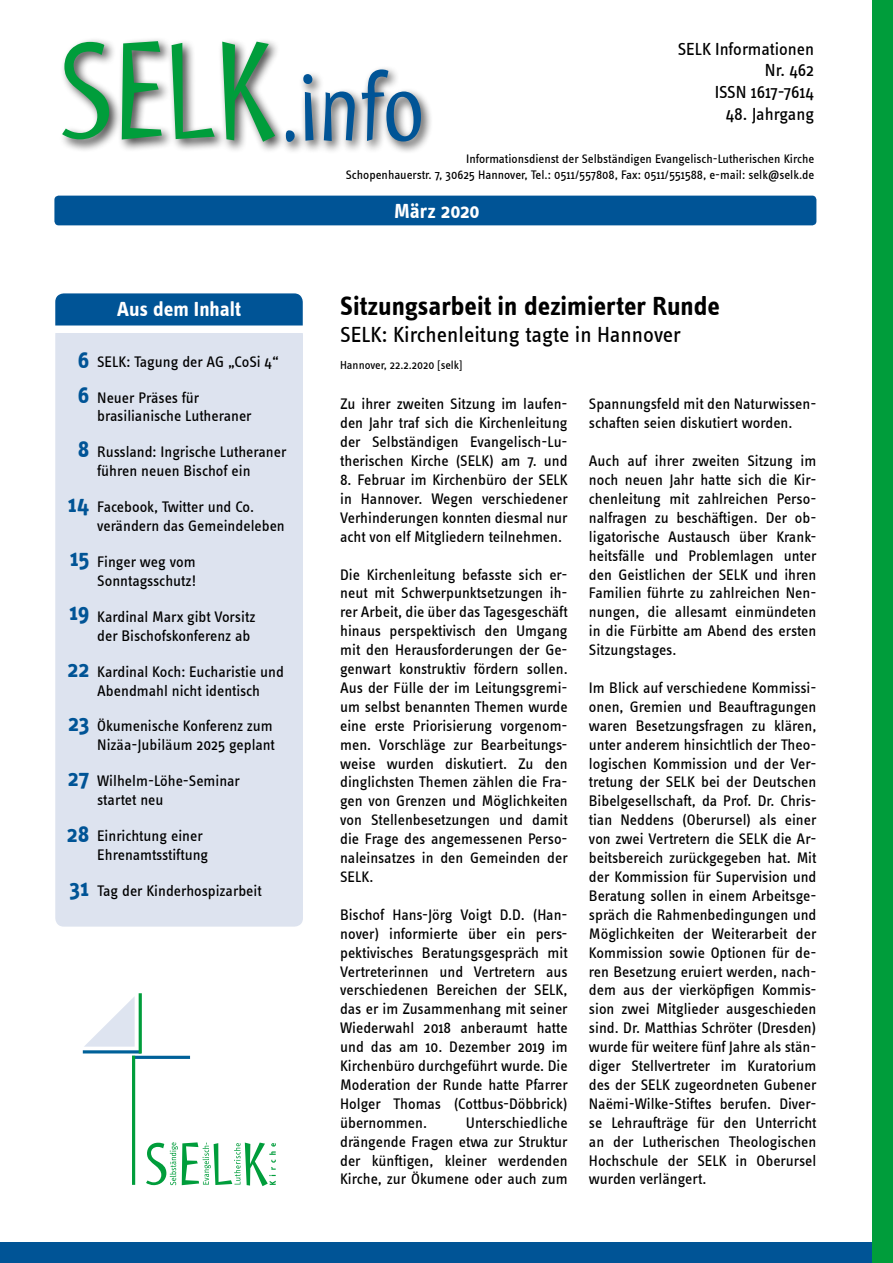
<style>
.page{position:relative;width:893px;height:1263px;background:#fff}
.page>*{position:absolute;margin:0;border:0;box-sizing:border-box;transform-origin:0 0}
.t1{font:141.9px "Myriad Std Tilt";color:#009d3b}
.t2{font:100.2px "Myriad Std Tilt";color:#005496}
.intro{font:700 27px "Info Text";color:#000}
.body_-_selk_info{font:700 24px "Info Text";letter-spacing:-.005em;color:#005496}
.intro_2{font:22.5px "Info Text";color:#000}
.intro-2{font:700 21px "Info Text";color:#fff}
.body_-_selk_info-2{font:18px "Info Text";letter-spacing:-.005em;color:#000}
.body_-_selk_info-3{font:15.75px/18.9px "Info Text";color:#000}
.t3{font:12.75px "Info Text";color:#000}
.intro_3{font:12px "Info Text";color:#000}
</style>
<div class="page">
<div style="left:0;top:1243px;width:893px;height:20px;background:#005496"></div>
<div style="left:54px;top:196px;width:762px;height:29px;background:#005496;border-radius:4px"></div>
<div style="left:873px;top:0;width:20px;height:1263px;background:#009d3b"></div>
<div style="left:55px;top:293px;width:248px;height:42px;background:#005496;border-radius:9px"></div>
<div style="left:59px;top:36px;width:229px;height:118px;background:#000;opacity:.75"></div>
<div style="left:281px;top:65px;width:153px;height:90px;background:#000;opacity:.75"></div>
<hr style="left:83px;top:1050px;width:58px;height:3px;background:#006199">
<hr style="left:139px;top:993px;width:3px;height:60px;background:#009d3b">
<hr style="left:132px;top:1056px;width:58px;height:3px;background:#006199">
<svg style="left:84px;top:996px;width:51px;height:51px"></svg>
<hr style="left:132px;top:1056px;width:3px;height:129px;background:#009d3b">
<svg style="left:146px;top:1142px;width:130px;height:44px"></svg>
<div style="left:55px;top:326px;width:248px;height:601px;background:#dde3ef;border-radius:9px"></div>
<div style="left:39px;top:325px;width:274px;height:8px;background:#fff"></div>
<p class="t1" style="left:58px;top:14px;width:218px">SELK</p>
<p class="t2" style="left:281px;top:53px;width:145px">.info</p>
<p class="body_-_selk_info-2" style="left:678px;top:39px;width:138px">SELK Informationen</p>
<p class="body_-_selk_info-2" style="left:765px;top:61px;width:51px">Nr. 462</p>
<p class="body_-_selk_info-2" style="left:715px;top:82px;width:101px">ISSN 1617-7614</p>
<p class="body_-_selk_info-2" style="left:726px;top:104px;width:90px">48. Jahrgang</p>
<p class="t3" style="left:466px;top:152px;width:350px">Informationsdienst der Selbständigen Evangelisch-Lutherischen Kirche</p>
<p class="t3" style="left:346px;top:168px;width:470px">Schopenhauerstr. 7, 30625 Hannover, Tel.: 0511/557808, Fax: 0511/551588, e-mail: selk@selk.de</p>
<p class="intro-2" style="left:394px;top:199px;width:87px">März 2020</p>
<p class="body_-_selk_info" style="left:78px;top:346px;width:13px">6</p>
<p class="body_-_selk_info" style="left:78px;top:381px;width:13px">6</p>
<p class="body_-_selk_info" style="left:78px;top:436px;width:13px">8</p>
<p class="body_-_selk_info" style="left:68px;top:490px;width:23px">14</p>
<p class="body_-_selk_info" style="left:70px;top:544px;width:21px">15</p>
<p class="body_-_selk_info" style="left:69px;top:599px;width:22px">19</p>
<p class="body_-_selk_info" style="left:68px;top:655px;width:23px">22</p>
<p class="body_-_selk_info" style="left:68px;top:709px;width:23px">23</p>
<p class="body_-_selk_info" style="left:68px;top:764px;width:23px">27</p>
<p class="body_-_selk_info" style="left:67px;top:820px;width:24px">28</p>
<p class="body_-_selk_info" style="left:70px;top:874px;width:21px">31</p>
<p class="intro-2" style="left:117px;top:297px;width:125px">Aus dem Inhalt</p>
<p class="intro" style="left:340px;top:291px;width:381px">Sitzungsarbeit in dezimierter Runde</p>
<p class="intro_2" style="left:340px;top:322px;width:342px">SELK: Kirchenleitung tagte in Hannover</p>
<p class="intro_3" style="left:340px;top:359px;width:124px">Hannover, 22.2.2020 [selk]</p>
<p class="body_-_selk_info-3" style="left:340px;top:395px;width:229px;text-align:justify">Zu ihrer zweiten Sitzung im laufen&shy;den Jahr traf sich die Kirchenleitung der Selbständigen Evangelisch-Lu&shy;therischen Kirche (SELK) am 7. und</p>
<p class="body_-_selk_info-3" style="left:340px;top:470px;width:229px;text-align:justify">8. Februar im Kirchenbüro der SELK in Hannover. Wegen verschiedener Verhinderungen konnten diesmal nur acht von elf Mitgliedern teilnehmen.</p>
<p class="body_-_selk_info-3" style="left:340px;top:565px;width:229px;text-align:justify">Die Kirchenleitung befasste sich er&shy;neut mit Schwerpunktsetzungen ih&shy;rer Arbeit, die über das Tagesgeschäft hinaus perspektivisch den Umgang mit den Herausforderungen der Ge&shy;genwart konstruktiv fördern sollen.<br>Aus der Fülle der im Leitungsgremi&shy;um selbst benannten Themen wurde eine erste Priorisierung vorgenom&shy;men. Vorschläge zur Bearbeitungs&shy;weise wurden diskutiert. Zu den dinglichsten Themen zählen die Fra&shy;gen von Grenzen und Möglichkeiten von Stellenbesetzungen und damit die Frage des angemessenen Perso&shy;naleinsatzes in den Gemeinden der SELK.</p>
<p class="body_-_selk_info-3" style="left:340px;top:905px;width:229px;text-align:justify">Bischof Hans-Jörg Voigt D.D. (Han&shy;nover) informierte über ein pers&shy;pektivisches Beratungsgespräch mit Vertreterinnen und Vertretern aus verschiedenen Bereichen der SELK, das er im Zusammenhang mit seiner Wiederwahl 2018 anberaumt hatte und das am 10. Dezember 2019 im Kirchenbüro durchgeführt wurde. Die Moderation der Runde hatte Pfarrer Holger Thomas (Cottbus-Döbbrick) übernommen.</p>
<p class="body_-_selk_info-3" style="left:97px;top:352px;width:183px">SELK: Tagung der AG „CoSi 4“</p>
<p class="body_-_selk_info-3" style="left:97px;top:388px;width:156px">Neuer Präses für brasilianische Lutheraner</p>
<p class="body_-_selk_info-3" style="left:97px;top:443px;width:191px">Russland: Ingrische Lutheraner führen neuen Bischof ein</p>
<p class="body_-_selk_info-3" style="left:97px;top:497px;width:189px">Facebook, Twitter und Co. verändern das Gemeindeleben</p>
<p class="body_-_selk_info-3" style="left:97px;top:552px;width:100px">Finger weg vom<br>Sonntagsschutz!</p>
<p class="body_-_selk_info-3" style="left:97px;top:607px;width:160px">Kardinal Marx gibt Vorsitz der Bischofskonferenz ab</p>
<p class="body_-_selk_info-3" style="left:97px;top:662px;width:188px">Kardinal Koch: Eucharistie und<br>Abendmahl nicht identisch</p>
<p class="body_-_selk_info-3" style="left:97px;top:717px;width:179px">Ökumenische Konferenz zum<br>Nizäa-Jubiläum 2025 geplant</p>
<p class="body_-_selk_info-3" style="left:97px;top:772px;width:144px">Wilhelm-Löhe-Seminar startet neu</p>
<p class="body_-_selk_info-3" style="left:97px;top:826px;width:113px">Einrichtung einer<br>Ehrenamtsstiftung</p>
<p class="body_-_selk_info-3" style="left:97px;top:881px;width:166px">Tag der Kinderhospizarbeit</p>
<p class="body_-_selk_info-3" style="left:589px;top:395px;width:229px">Spannungsfeld mit den Naturwissen&shy;schaften seien diskutiert worden.</p>
<p class="body_-_selk_info-3" style="left:589px;top:451px;width:229px;text-align:justify">Auch auf ihrer zweiten Sitzung im noch neuen Jahr hatte sich die Kir&shy;chenleitung mit zahlreichen Perso&shy;nalfragen zu beschäftigen. Der ob&shy;ligatorische Austausch über Krank&shy;heitsfälle und Problemlagen unter den Geistlichen der SELK und ihren Familien führte zu zahlreichen Nen&shy;nungen, die allesamt einmündeten in die Fürbitte am Abend des ersten Sitzungstages.</p>
<p class="body_-_selk_info-3" style="left:589px;top:678px;width:229px;text-align:justify">Im Blick auf verschiedene Kommissi&shy;onen, Gremien und Beauftragungen waren Besetzungsfragen zu klären, unter anderem hinsichtlich der Theo&shy;logischen Kommission und der Ver&shy;tretung der SELK bei der Deutschen Bibelgesellschaft, da Prof. Dr. Chris&shy;tian Neddens (Oberursel) als einer von zwei Vertretern die SELK die Ar&shy;beitsbereich zurückgegeben hat. Mit der Kommission für Supervision und Beratung sollen in einem Arbeitsge&shy;spräch die Rahmenbedingungen und Möglichkeiten der Weiterarbeit der Kommission sowie Optionen für de&shy;ren Besetzung eruiert werden, nach&shy;dem aus der vierköpfigen Kommis&shy;sion zwei Mitglieder ausgeschieden sind. Dr. Matthias Schröter (Dresden) wurde für weitere fünf Jahre als stän&shy;diger Stellvertreter im Kuratorium des der SELK zugeordneten Gubener Naëmi-Wilke-Stiftes berufen. Diver&shy;se Lehraufträge für den Unterricht an der Lutherischen Theologischen Hochschule der SELK in Oberursel wurden verlängert.</p>
<p class="body_-_selk_info-3" style="left:340px;top:1113px;width:229px;text-align:justify;text-indent:126px">Unterschiedliche drängende Fragen etwa zur Struktur der künftigen, kleiner werdenden Kirche, zur Ökumene oder auch zum</p>
</div>
